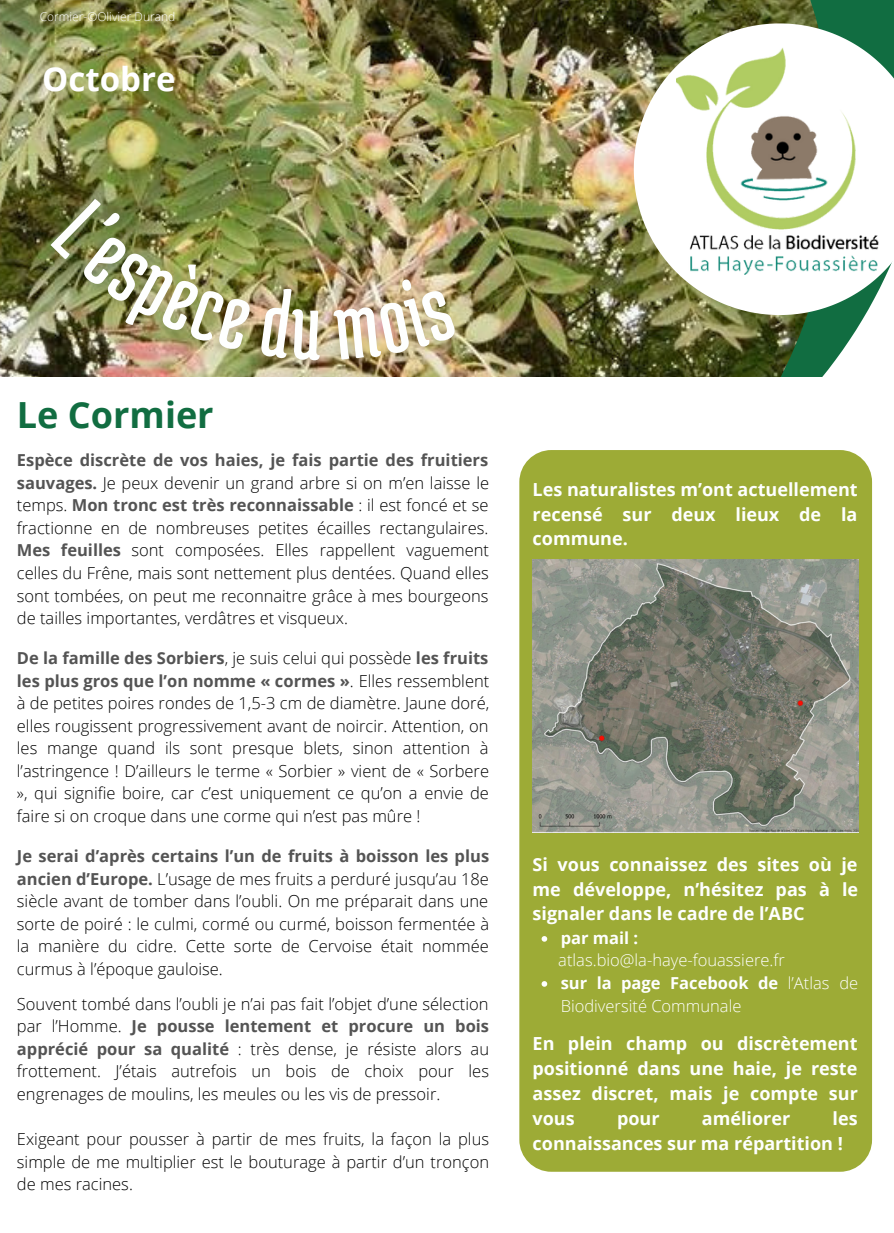
<style>
.page{position:relative;width:894px;height:1233px;background:#fff}
.page>*{position:absolute;margin:0;border:0;box-sizing:border-box;transform-origin:0 0}
.t1{font:700 36px "Open Sans";color:#116d41}
.t2{font:700 33px "Open Sans";color:#fff}
.t3{font:700 18px/24.8px "Open Sans";color:#fefffe;text-align:justify}
.t4{font:300 16.5px/22.5px "Open Sans";color:#000;text-align:justify}
.t5{font:300 16.5px/22.5px "Open Sans";color:#fefffe}
.t6{font:700 16.5px "Open Sans";color:#fefffe}
.t7{font:300 12px "Open Sans";color:#fefffe}
.s1{font-weight:700;color:#545454}
.s2{font-weight:700}
</style>
<div class="page">
<img style="left:0;top:0;width:834px;height:377px">
<svg style="left:633px;top:23px;width:260px;height:292px"></svg>
<img style="left:676px;top:48px;width:206px;height:226px">
<div style="left:519px;top:450px;width:352px;height:722px;background:#9dab36;border-radius:32px"></div>
<img style="left:532px;top:559px;width:326px;height:274px">
<img style="left:0;top:152px;width:505px;height:225px">
<svg style="left:541px;top:936px;width:6px;height:6px"></svg>
<svg style="left:541px;top:981px;width:6px;height:6px"></svg>
<img style="left:50px;top:198px;width:202px;height:153px">
<img style="left:260px;top:285px;width:62px;height:75px">
<img style="left:333px;top:277px;width:124px;height:84px">
<p class="t7" style="left:40px;top:8px;width:137px">Cormier-©Olivier Durand</p>
<p class="t2" style="left:42px;top:56px;width:135px">Octobre</p>
<p class="t1" style="left:17px;top:389px;width:198px">Le Cormier</p>
<p class="t4" style="left:17px;top:449px;width:473px"><span class="s1">Espèce discrète de vos haies, je fais partie des fruitiers sauvages.</span> Je peux devenir un grand arbre si on m’en laisse le temps. <span class="s1">Mon tronc est très reconnaissable</span> : il est foncé et se fractionne en de nombreuses petites écailles rectangulaires.<br><span class="s1">Mes feuilles</span> sont composées. Elles rappellent vaguement celles du Frêne, mais sont nettement plus dentées. Quand elles sont tombées, on peut me reconnaitre grâce à mes bourgeons de tailles importantes, verdâtres et visqueux.</p>
<p class="t4" style="left:17px;top:647px;width:474px"><span class="s1">De la famille des Sorbiers</span>, je suis celui qui possède <span class="s1">les fruits les plus gros que l’on nomme « cormes »</span>. Elles ressemblent à de petites poires rondes de 1,5-3 cm de diamètre. Jaune doré, elles rougissent progressivement avant de noircir. Attention, on les mange quand ils sont presque blets, sinon attention à l’astringence ! D’ailleurs le terme « Sorbier » vient de « Sorbere », qui signifie boire, car c’est uniquement ce qu’on a envie de faire si on croque dans une corme qui n’est pas mûre !</p>
<p class="t4" style="left:17px;top:845px;width:473px"><span class="s1">Je serai d’après certains l’un de fruits à boisson les plus ancien d’Europe.</span> L’usage de mes fruits a perduré jusqu’au 18e siècle avant de tomber dans l’oubli. On me préparait dans une sorte de poiré : le culmi, cormé ou curmé, boisson fermentée à la manière du cidre. Cette sorte de Cervoise était nommée curmus à l’époque gauloise.</p>
<p class="t4" style="left:17px;top:992px;width:473px">Souvent tombé dans l’oubli je n’ai pas fait l’objet d’une sélection par l’Homme. <span class="s1">Je pousse lentement et procure un bois apprécié pour sa qualité</span> : très dense, je résiste alors au frottement. J’étais autrefois un bois de choix pour les engrenages de moulins, les meules ou les vis de pressoir.</p>
<p class="t4" style="left:17px;top:1127px;width:473px">Exigeant pour pousser à partir de mes fruits, la façon la plus simple de me multiplier est le bouturage à partir d’un tronçon de mes racines.</p>
<p class="t3" style="left:532px;top:477px;width:326px">Les naturalistes m’ont actuellement recensé sur deux lieux de la commune.</p>
<p class="t3" style="left:532px;top:851px;width:327px">Si vous connaissez des sites où je me développe, n’hésitez pas à le signaler dans le cadre de l’ABC</p>
<p class="t5" style="left:558px;top:949px;width:228px">atlas.bio@la-haye-fouassiere.fr</p>
<p class="t6" style="left:560px;top:926px;width:79px">par mail :</p>
<p class="t5" style="left:560px;top:971px;width:299px"><span class="s2">sur la page Facebook de</span> l’Atlas de<br>Biodiversité Communale</p>
<p class="t3" style="left:532px;top:1031px;width:327px">En plein champ ou discrètement positionné dans une haie, je reste assez discret, mais je compte sur vous</p>
<p class="t3" style="left:617px;top:1105px;width:44px">pour</p>
<p class="t3" style="left:701px;top:1105px;width:90px">améliorer</p>
<p class="t3" style="left:532px;top:1105px;width:326px;text-indent:300px">les connaissances sur ma répartition !</p>
</div>
